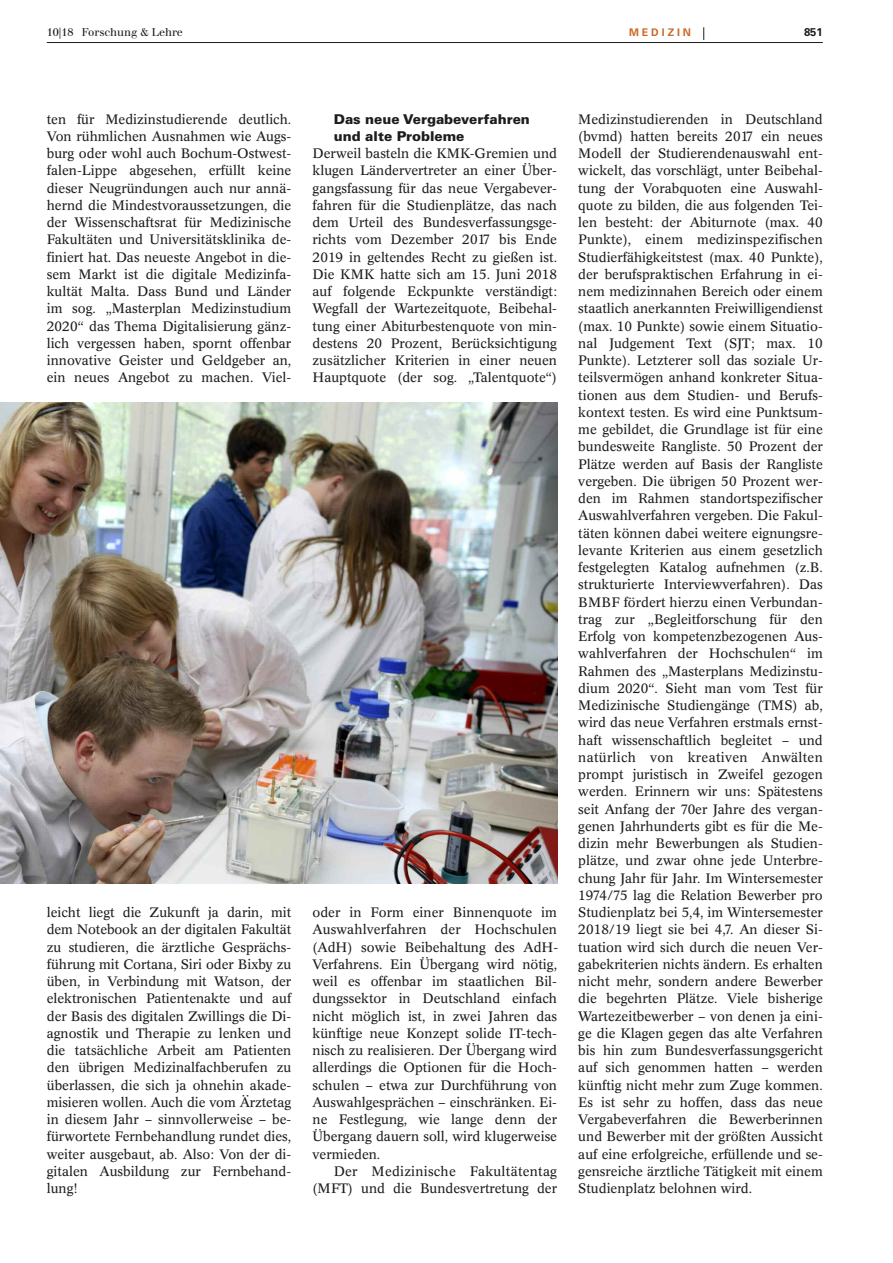
<style>
.page{position:relative;width:893px;height:1263px;background:#fff}
.page>*{position:absolute;margin:0;border:0;box-sizing:border-box;transform-origin:0 0}
.t1{font:13.5px/17.2px "Concorde BE";color:#1d1d1c;text-align:justify}
.t2{font:900 13.5px/17.2px "Univers LT";color:#1d1d1c}
.t3{font:11.25px "Walbaum";color:#1d1d1c}
.t4{font:700 11.25px "Univers LT";color:#1d1d1c}
.t5{font:700 10.5px "Univers LT";letter-spacing:.28em;color:#cb692a}
</style>
<div class="page">
<hr style="left:47px;top:42px;width:776px;height:1px;background:#1d1d1c">
<svg style="left:703px;top:27px;width:1px;height:13px"></svg>
<img style="left:0;top:402px;width:557px;height:482px">
<p class="t3" style="left:47px;top:28px;width:138px">10|18 Forschung &amp; Lehre</p>
<p class="t5" style="left:629px;top:28px;width:63px">MEDIZIN</p>
<p class="t4" style="left:804px;top:28px;width:20px">851</p>
<p class="t1" style="left:47px;top:111px;width:246px">ten für Medizinstudierende deutlich.<br>Von rühmlichen Ausnahmen wie Augs&shy;burg oder wohl auch Bochum-Ostwest&shy;falen-Lippe abgesehen, erfüllt keine dieser Neugründungen auch nur annä&shy;hernd die Mindestvoraussetzungen, die der Wissenschaftsrat für Medizinische Fakultäten und Universitätsklinika de&shy;finiert hat. Das neueste Angebot in die&shy;sem Markt ist die digitale Medizinfa&shy;kultät Malta. Dass Bund und Länder im sog. „Masterplan Medizinstudium 2020“ das Thema Digitalisierung gänz&shy;lich vergessen haben, spornt offenbar innovative Geister und Geldgeber an, ein neues Angebot zu machen. Viel-</p>
<p class="t2" style="left:334px;top:111px;width:198px">Das neue Vergabeverfahren und alte Probleme</p>
<p class="t1" style="left:313px;top:146px;width:246px">Derweil basteln die KMK-Gremien und klugen Ländervertreter an einer Über&shy;gangsfassung für das neue Vergabever&shy;fahren für die Studienplätze, das nach dem Urteil des Bundesverfassungsge&shy;richts vom Dezember 2017 bis Ende 2019 in geltendes Recht zu gießen ist.<br>Die KMK hatte sich am 15. Juni 2018 auf folgende Eckpunkte verständigt:<br>Wegfall der Wartezeitquote, Beibehal&shy;tung einer Abiturbestenquote von min&shy;destens 20 Prozent, Berücksichtigung zusätzlicher Kriterien in einer neuen Hauptquote (der sog. „Talentquote“)</p>
<p class="t1" style="left:47px;top:905px;width:246px">leicht liegt die Zukunft ja darin, mit dem Notebook an der digitalen Fakultät zu studieren, die ärztliche Gesprächs&shy;führung mit Cortana, Siri oder Bixby zu üben, in Verbindung mit Watson, der elektronischen Patientenakte und auf der Basis des digitalen Zwillings die Di&shy;agnostik und Therapie zu lenken und die tatsächliche Arbeit am Patienten den übrigen Medizinalfachberufen zu überlassen, die sich ja ohnehin akade&shy;misieren wollen. Auch die vom Ärztetag in diesem Jahr – sinnvollerweise – be&shy;fürwortete Fernbehandlung rundet dies, weiter ausgebaut, ab. Also: Von der di&shy;gitalen Ausbildung zur Fernbehand&shy;lung!</p>
<p class="t1" style="left:313px;top:905px;width:247px">oder in Form einer Binnenquote im Auswahlverfahren der Hochschulen (AdH) sowie Beibehaltung des AdH-Verfahrens. Ein Übergang wird nötig, weil es offenbar im staatlichen Bil&shy;dungssektor in Deutschland einfach nicht möglich ist, in zwei Jahren das künftige neue Konzept solide IT-tech&shy;nisch zu realisieren. Der Übergang wird allerdings die Optionen für die Hoch&shy;schulen – etwa zur Durchführung von Auswahlgesprächen – einschränken. Ei&shy;ne Festlegung, wie lange denn der Übergang dauern soll, wird klugerweise vermieden.</p>
<p class="t1" style="left:313px;top:1163px;width:246px;text-align:right">Der Medizinische Fakultätentag (MFT) und die Bundesvertretung der</p>
<p class="t1" style="left:578px;top:111px;width:246px">Medizinstudierenden in Deutschland (bvmd) hatten bereits 2017 ein neues Modell der Studierendenauswahl ent&shy;wickelt, das vorschlägt, unter Beibehal&shy;tung der Vorabquoten eine Auswahl&shy;quote zu bilden, die aus folgenden Tei&shy;len besteht: der Abiturnote (max. 40<br>Punkte), einem medizinspezifischen Studierfähigkeitstest (max. 40 Punkte), der berufspraktischen Erfahrung in ei&shy;nem medizinnahen Bereich oder einem staatlich anerkannten Freiwilligendienst (max. 10 Punkte) sowie einem Situatio&shy;nal Judgement Text (SJT; max. 10<br>Punkte). Letzterer soll das soziale Ur&shy;teilsvermögen anhand konkreter Situa&shy;tionen aus dem Studien- und Berufs&shy;kontext testen. Es wird eine Punktsum&shy;me gebildet, die Grundlage ist für eine bundesweite Rangliste. 50 Prozent der Plätze werden auf Basis der Rangliste vergeben. Die übrigen 50 Prozent wer&shy;den im Rahmen standortspezifischer Auswahlverfahren vergeben. Die Fakul&shy;täten können dabei weitere eignungsre&shy;levante Kriterien aus einem gesetzlich festgelegten Katalog aufnehmen (z.B. strukturierte Interviewverfahren). Das BMBF fördert hierzu einen Verbundan&shy;trag zur „Begleitforschung für den Erfolg von kompetenzbezogenen Aus&shy;wahlverfahren der Hochschulen“ im Rahmen des „Masterplans Medizinstu&shy;dium 2020“. Sieht man vom Test für Medizinische Studiengänge (TMS) ab, wird das neue Verfahren erstmals ernst&shy;haft wissenschaftlich begleitet – und natürlich von kreativen Anwälten prompt juristisch in Zweifel gezogen werden. Erinnern wir uns: Spätestens seit Anfang der 70er Jahre des vergan&shy;genen Jahrhunderts gibt es für die Me&shy;dizin mehr Bewerbungen als Studien&shy;plätze, und zwar ohne jede Unterbre&shy;chung Jahr für Jahr. Im Wintersemester 1974/75 lag die Relation Bewerber pro Studienplatz bei 5,4, im Wintersemester 2018/19 liegt sie bei 4,7. An dieser Si&shy;tuation wird sich durch die neuen Ver&shy;gabekriterien nichts ändern. Es erhalten nicht mehr, sondern andere Bewerber die begehrten Plätze. Viele bisherige Wartezeitbewerber – von denen ja eini&shy;ge die Klagen gegen das alte Verfahren bis hin zum Bundesverfassungsgericht auf sich genommen hatten – werden künftig nicht mehr zum Zuge kommen.<br>Es ist sehr zu hoffen, dass das neue Vergabeverfahren die Bewerberinnen und Bewerber mit der größten Aussicht auf eine erfolgreiche, erfüllende und se&shy;gensreiche ärztliche Tätigkeit mit einem Studienplatz belohnen wird.</p>
</div>
